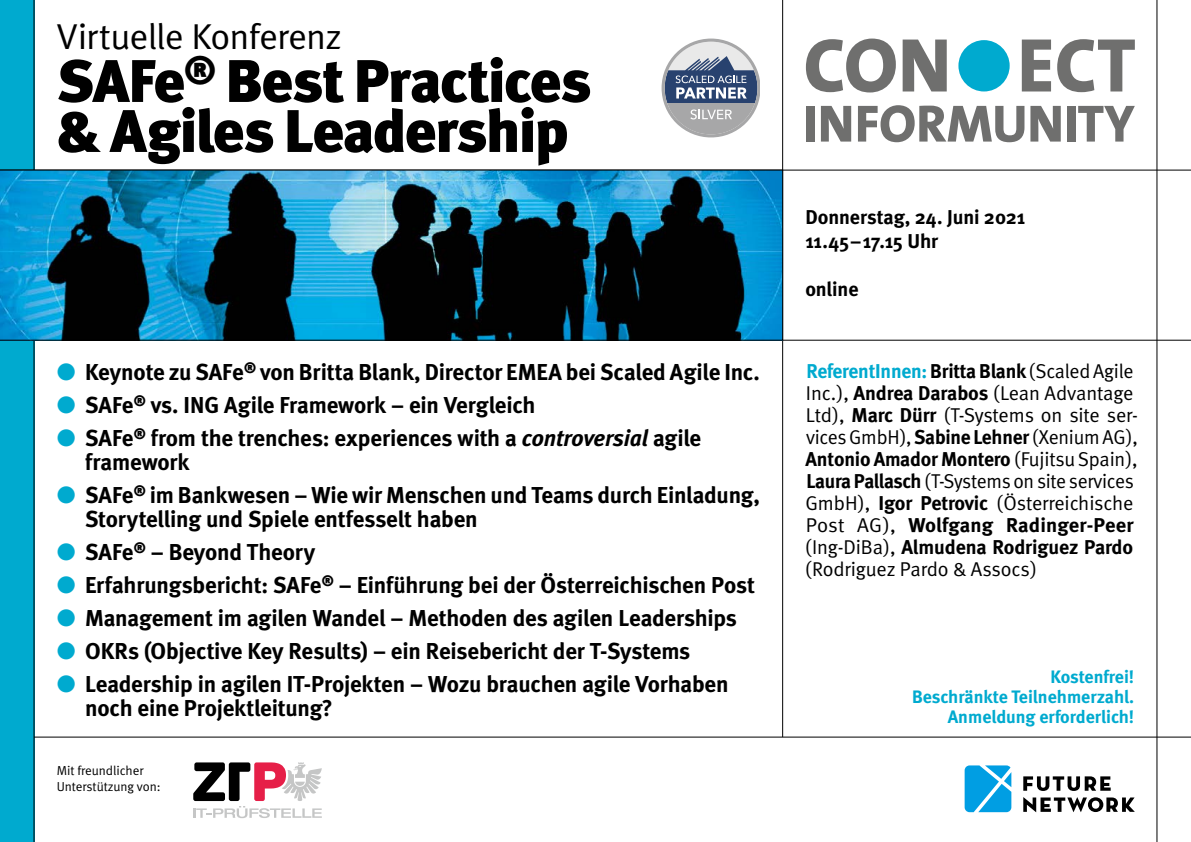
<style>
.page{position:relative;width:1191px;height:842px;background:#fff}
.page>*{position:absolute;margin:0;border:0;box-sizing:border-box;transform-origin:0 0}
.t1{font:900 60px/50px "Meta";letter-spacing:-.025em;color:#000}
.t2{font:36px "Meta Normal";letter-spacing:-.02em;color:#000}
.t3{font:700 23px/33px "Meta";letter-spacing:-.01em;color:#000}
.t4{font:20px/22px "Meta Normal";letter-spacing:-.01em;color:#000}
.t5{font:700 20px/24px "Meta";letter-spacing:-.005em;color:#000}
.t6{font:700 20px "Meta";letter-spacing:-.01em;color:#00aacf}
.t7{font:700 18px/20px "Meta";color:#00aacf;text-align:right}
.t8{font:13px/16px "Meta Normal";color:#000}
.s1{font-family:"Meta Bold Expert";font-weight:400;color:#00aacf}
.s2{font-style:italic}
.s3{color:#000}
.s4{font-family:"Meta Normal";font-weight:400;color:#000}
.s5{font-family:"Meta";font-weight:700}
.s6{font-family:"Meta Normal";font-weight:400}
</style>
<div class="page">
<div style="left:0;top:0;width:34px;height:842px;background:#00aacf"></div>
<hr style="left:782px;top:0;width:1px;height:737px;background:#000">
<hr style="left:34px;top:0;width:1px;height:842px;background:#000">
<hr style="left:0;top:170px;width:1191px;height:1px;background:#000">
<hr style="left:34px;top:737px;width:1157px;height:1px;background:#000">
<hr style="left:0;top:340px;width:1191px;height:1px;background:#000">
<hr style="left:1156px;top:0;width:1px;height:842px;background:#000">
<svg style="left:806px;top:39px;width:90px;height:53px"></svg>
<svg style="left:902px;top:40px;width:44px;height:51px"></svg>
<div style="left:958px;top:40px;width:51px;height:51px;background:#00aacf;border-radius:50%"></div>
<svg style="left:1021px;top:40px;width:30px;height:51px"></svg>
<svg style="left:1057px;top:39px;width:77px;height:53px"></svg>
<div style="left:806px;top:106px;width:8px;height:36px;background:#6f6f6e"></div>
<svg style="left:821px;top:106px;width:30px;height:36px"></svg>
<svg style="left:858px;top:105px;width:166px;height:37px"></svg>
<svg style="left:1030px;top:106px;width:30px;height:36px"></svg>
<div style="left:1067px;top:106px;width:8px;height:36px;background:#6f6f6e"></div>
<svg style="left:1078px;top:106px;width:56px;height:36px"></svg>
<svg style="left:0;top:170px;width:783px;height:170px;background:#125672"></svg>
<svg style="left:964px;top:765px;width:47px;height:47px;background:#2caee7"></svg>
<svg style="left:1023px;top:776px;width:87px;height:15px"></svg>
<svg style="left:1023px;top:797px;width:111px;height:15px"></svg>
<svg style="left:193px;top:762px;width:129px;height:56px"></svg>
<svg style="left:661px;top:39px;width:99px;height:99px"></svg>
<h2 class="t2" style="left:57px;top:16px;width:287px">Virtuelle Konferenz</h2>
<h1 class="t1" style="left:57px;top:56px;width:536px">SAFe<sup>®</sup> Best Practices &amp; Agiles Leadership</h1>
<p class="t3" style="left:57px;top:355px;width:704px"><span class="s1">X</span> Keynote zu SAFe<sup>®</sup> von Britta Blank, Director EMEA bei Scaled Agile Inc.<br><span class="s1">X</span> SAFe<sup>®</sup> vs. ING Agile Framework – ein Vergleich<br><span class="s1">X</span> SAFe<sup>®</sup> from the trenches: experiences with a <span class="s2">controversial</span> agile</p>
<p class="t3" style="left:57px;top:445px;width:704px;text-indent:28px">framework<br><span class="s1">X</span> SAFe<sup>®</sup> im Bankwesen – Wie wir Menschen und Teams durch Einladung,</p>
<p class="t3" style="left:57px;top:502px;width:699px;text-indent:28px">Storytelling und Spiele entfesselt haben<br><span class="s1">X</span> SAFe<sup>®</sup> – Beyond Theory<br><span class="s1">X</span> Erfahrungsbericht: SAFe<sup>®</sup> – Einführung bei der Österreichischen Post <span class="s1">X</span> Management im agilen Wandel – Methoden des agilen Leaderships <span class="s1">X</span> OKRs (Objective Key Results) – ein Reisebericht der T-Systems<br><span class="s1">X</span> Leadership in agilen IT-Projekten – Wozu brauchen agile Vorhaben</p>
<p class="t3" style="left:85px;top:691px;width:249px">noch eine Projektleitung?</p>
<p class="t8" style="left:57px;top:762px;width:106px">Mit freundlicher<br>Unterstützung von:</p>
<p class="t5" style="left:805px;top:205px;width:221px">Donnerstag, 24. Juni 2021<br>11.45–17.15 Uhr</p>
<p class="t5" style="left:805px;top:277px;width:55px">online</p>
<p class="t6" style="left:806px;top:359px;width:329px">ReferentInnen: <span class="s3">Britta Blank</span> <span class="s4">(Scaled Agile</span></p>
<p class="t4" style="left:806px;top:382px;width:334px">Inc.), <span class="s5">Andrea Darabos</span> (Lean Advantage<br>Ltd), <span class="s5">Marc Dürr</span> (T-Systems on site ser&shy;vices GmbH), <span class="s5">Sabine Lehner</span> (Xenium AG),</p>
<p class="t5" style="left:805px;top:447px;width:334px">Antonio Amador Montero <span class="s6">(Fujitsu Spain),</span></p>
<p class="t4" style="left:805px;top:470px;width:330px"><span class="s5">Laura Pallasch</span> (T-Systems on site services<br>GmbH), <span class="s5">Igor Petrovic</span> (Österreichische</p>
<p class="t5" style="left:805px;top:514px;width:330px;line-height:22px"><span class="s6">Post AG),</span> Wolfgang Radinger-Peer <span class="s6">(Ing-DiBa),</span> Almudena Rodriguez Pardo</p>
<p class="t4" style="left:805px;top:558px;width:234px">(Rodriguez Pardo &amp; Assocs)</p>
<p class="t7" style="left:912px;top:667px;width:223px">Kostenfrei!<br>Beschränkte Teilnehmerzahl.<br>Anmeldung erforderlich!</p>
</div>
